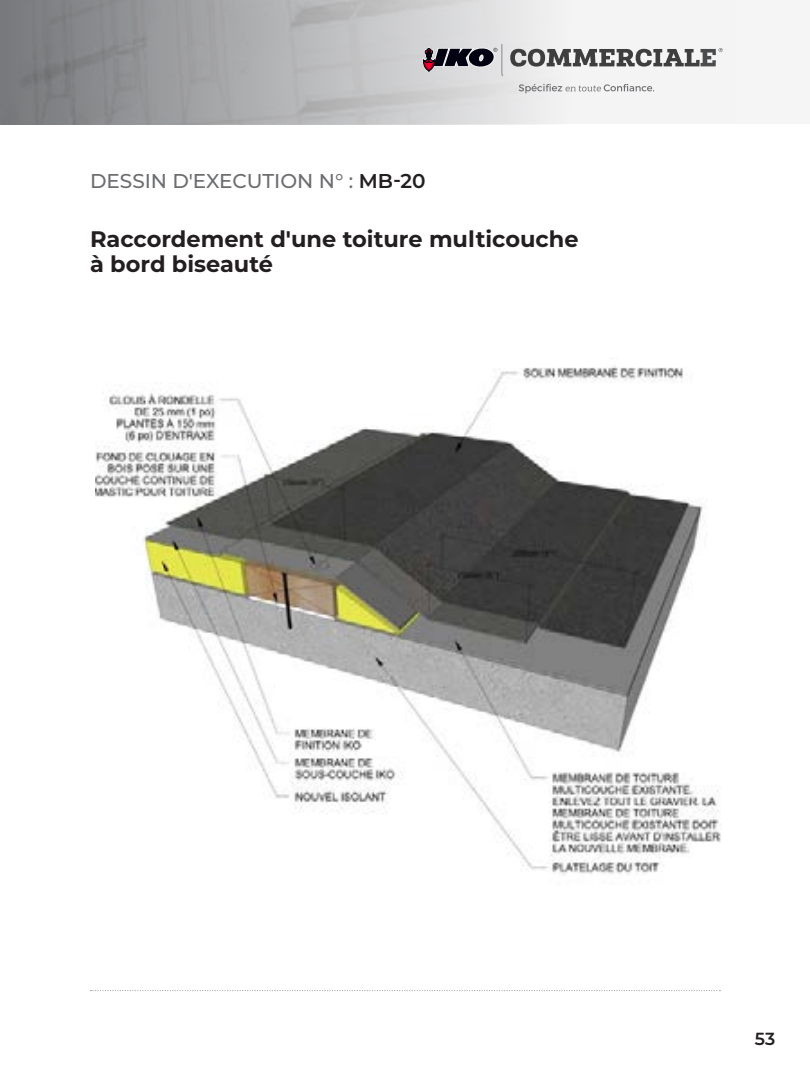
<style>
.page{position:relative;width:810px;height:1080px;background:#fff}
.page>*{position:absolute;margin:0;border:0;box-sizing:border-box;transform-origin:0 0}
.t1{font:700 22.5px/25px "Montserrat";color:#231f20}
.t2{font:500 20px "Montserrat";color:#6c6d70}
.Bodycopy{font:600 17.5px "Montserrat";color:#231f20}
.s1{font-weight:600;color:#231f20}
</style>
<div class="page">
<svg style="left:0;top:0;width:810px;height:124px"></svg>
<svg style="left:423px;top:45px;width:80px;height:31px;background:#89848c"></svg>
<svg style="left:519px;top:84px;width:135px;height:9px"></svg>
<svg style="left:510px;top:48px;width:212px;height:19px"></svg>
<svg style="left:91px;top:990px;width:629px;height:1px"></svg>
<img style="left:95px;top:365px;width:627px;height:510px">
<p class="t2" style="left:90px;top:167px;width:337px">DESSIN D'EXECUTION N° : <span class="s1">MB-20</span></p>
<p class="t1" style="left:90px;top:225px;width:490px">Raccordement d'une toiture multicouche à bord biseauté</p>
<p class="Bodycopy" style="left:755px;top:1026px;width:22px">53</p>
</div>
